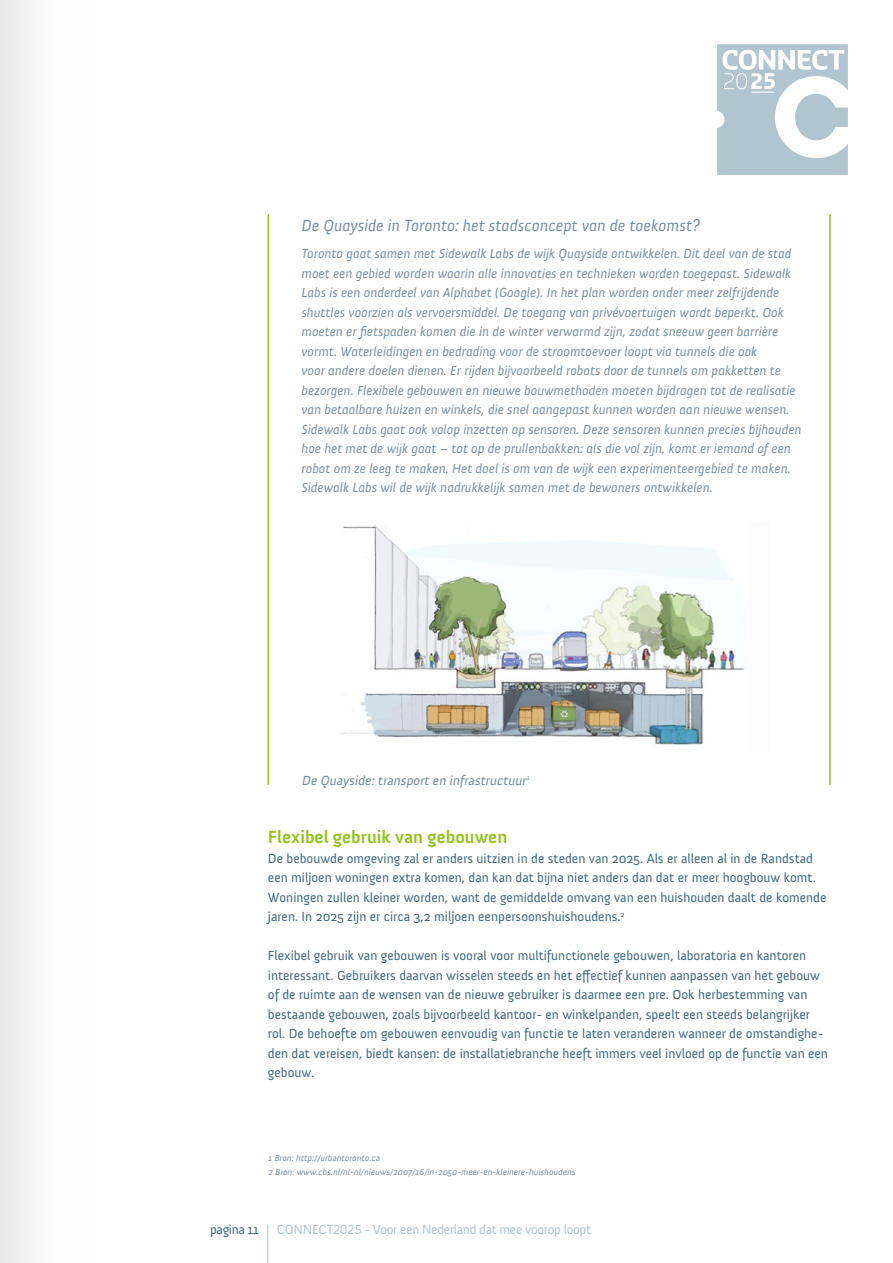
<style>
.page{position:relative;width:893px;height:1263px;background:#fff}
.page>*{position:absolute;margin:0;border:0;box-sizing:border-box;transform-origin:0 0}
.t1{font:700 18px "Anivers";color:#95c11f}
.t2{font:italic 16.5px "Anivers";color:#748ca0}
.t3{font:italic 13.5px/19.5px "Anivers";color:#748ca0}
.t4{font:13.5px/19.5px "Anivers";color:#3d667e}
.t5{font:13.5px "Anivers";letter-spacing:-.025em;color:#b0c5d0}
.t6{font:italic 13.5px "Anivers";color:#6e8c98}
.t7{font:13.5px "Anivers";letter-spacing:-.025em;color:#3d667e}
.t8{font:italic 9px/13.5px "Anivers";color:#748ca0}
</style>
<div class="page">
<div style="left:0;top:0;width:91px;height:1263px;background:linear-gradient(to right,#ebebeb,#fff)"></div>
<svg style="left:717px;top:44px;width:131px;height:131px"></svg>
<hr style="left:267px;top:1224px;width:1px;height:39px;background:#b0c5d0">
<hr style="left:267px;top:214px;width:2px;height:571px;background:#95c11f">
<hr style="left:829px;top:214px;width:2px;height:571px;background:#95c11f">
<img style="left:339px;top:525px;width:405px;height:220px">
<p class="t2" style="left:302px;top:217px;width:400px">De Quayside in Toronto: het stadsconcept van de toekomst?</p>
<p class="t3" style="left:302px;top:244px;width:501px">Toronto gaat samen met Sidewalk Labs de wijk Quayside ontwikkelen. Dit deel van de stad moet een gebied worden waarin alle innovaties en technieken worden toegepast. Sidewalk Labs is een onderdeel van Alphabet (Google). In het plan worden onder meer zelfrijdende shuttles voorzien als vervoersmiddel. De toegang van privévoertuigen wordt beperkt. Ook moeten er fietspaden komen die in de winter verwarmd zijn, zodat sneeuw geen barrière vormt. Waterleidingen en bedrading voor de stroomtoevoer loopt via tunnels die ook<br>voor andere doelen dienen. Er rijden bijvoorbeeld robots door de tunnels om pakketten te bezorgen. Flexibele gebouwen en nieuwe bouwmethoden moeten bijdragen tot de realisatie van betaalbare huizen en winkels, die snel aangepast kunnen worden aan nieuwe wensen.<br>Sidewalk Labs gaat ook volop inzetten op sensoren. Deze sensoren kunnen precies bijhouden hoe het met de wijk gaat – tot op de prullenbakken: als die vol zijn, komt er iemand of een robot om ze leeg te maken. Het doel is om van de wijk een experimenteergebied te maken.<br>Sidewalk Labs wil de wijk nadrukkelijk samen met de bewoners ontwikkelen.</p>
<p class="t6" style="left:302px;top:773px;width:231px">De Quayside:transport en infrastructuur<sup>1</sup></p>
<h1 class="t1" style="left:268px;top:827px;width:241px">Flexibel gebruik van gebouwen</h1>
<p class="t4" style="left:268px;top:849px;width:560px">De bebouwde omgeving zal er anders uitzien in de steden van 2025. Als er alleen al in de Randstad een miljoen woningen extra komen, dan kan dat bijna niet anders dan dat er meer hoogbouw komt.<br>Woningen zullen kleiner worden, want de gemiddelde omvang van een huishouden daalt de komende jaren. In 2025 zijn er circa 3,2 miljoen eenpersoonshuishoudens.<sup>2</sup></p>
<p class="t4" style="left:268px;top:946px;width:562px">Flexibel gebruik van gebouwen is vooral voor multifunctionele gebouwen, laboratoria en kantoren interessant. Gebruikers daarvan wisselen steeds en het effectief kunnen aanpassen van het gebouw of de ruimte aan de wensen van de nieuwe gebruiker is daarmee een pre. Ook herbestemming van bestaande gebouwen, zoals bijvoorbeeld kantoor- en winkelpanden, speelt een steeds belangrijker rol. De behoefte om gebouwen eenvoudig van functie te laten veranderen wanneer de omstandighe&shy;den dat vereisen, biedt kansen: de installatiebranche heeft immers veel invloed op de functie van een gebouw.</p>
<p class="t8" style="left:268px;top:1152px;width:311px">1 Bron:http://urbantoronto.ca<br>2 Bron:www.cbs.nl/nl-nl/nieuws/2007/16/in-2050-meer-en-kleinere-huishoudens</p>
<p class="t7" style="left:210px;top:1221px;width:50px">pagina 11</p>
<p class="t5" style="left:277px;top:1221px;width:316px">CONNECT2025 - Voor een Nederland dat mee voorop loopt</p>
</div>
